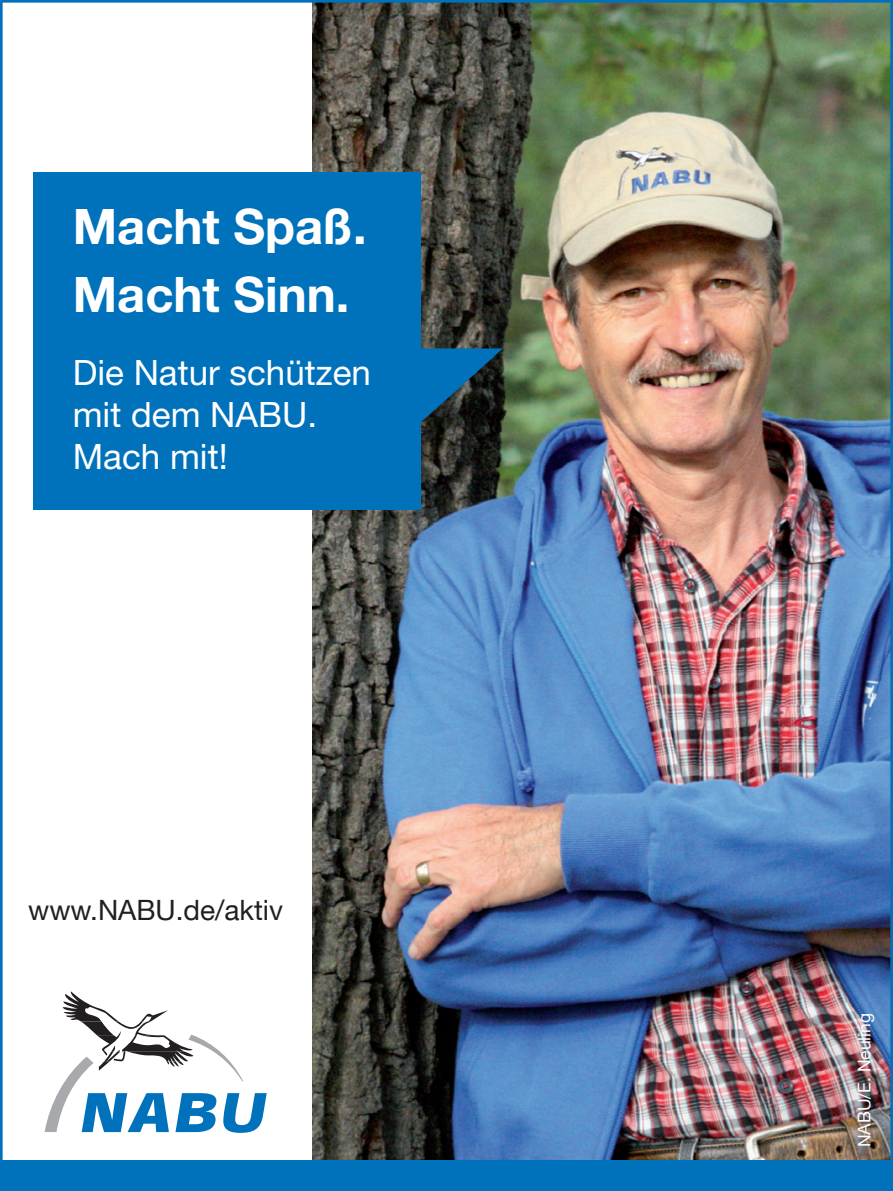
<style>
.page{position:relative;width:893px;height:1191px;background:#fff}
.page>*{position:absolute;margin:0;border:0;box-sizing:border-box;transform-origin:0 0}
.t1{font:700 49px/67.9px "Helvetica Neue LT Std";color:#fff}
.t2{font:35px/42px "Helvetica Neue LT Std";color:#fff}
.t3{font:28px "Helvetica Neue";color:#231f20}
.t4{font:17.5px "Helvetica Neue";color:#fff}
</style>
<div class="page">
<img style="left:311px;top:4px;width:578px;height:1156px">
<div style="left:0;top:1160px;width:893px;height:30px;background:#0072bc"></div>
<div style="left:33px;top:172px;width:388px;height:337px;background:#0072bc"></div>
<svg style="left:45px;top:991px;width:222px;height:141px"></svg>
<svg style="left:421px;top:348px;width:82px;height:85px;background:#104260"></svg>
<h1 class="t1" style="left:73px;top:191px;width:296px">Macht Spaß.<br>Macht Sinn.</h1>
<p class="t2" style="left:73px;top:351px;width:300px">Die Natur schützen mit dem NABU.<br>Mach mit!</p>
<p class="t3" style="left:28px;top:893px;width:256px">www.NABU.de/aktiv</p>
<p class="t4" style="left:854px;top:1147px;width:136px;rotate:-90deg">NABU/E. Neuling</p>
</div>
